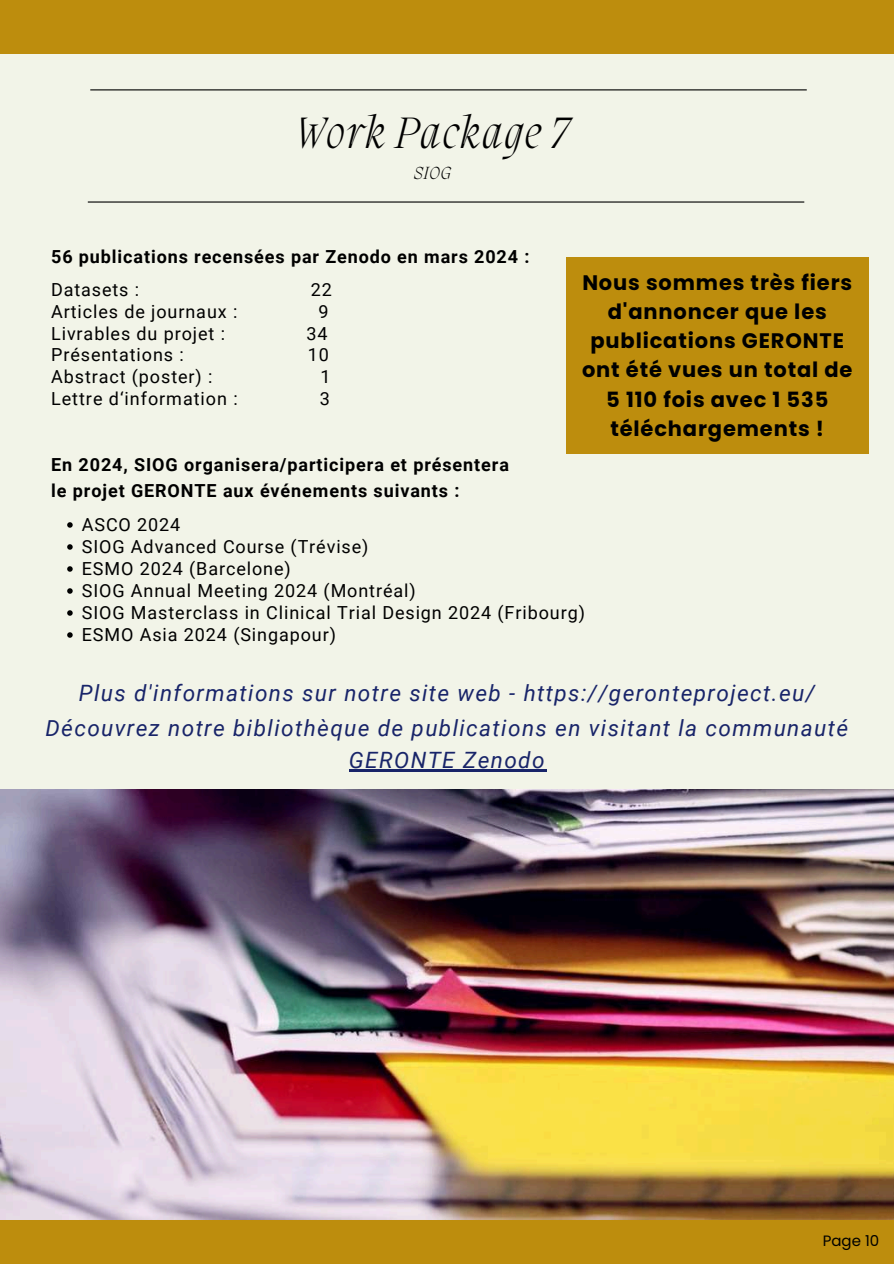
<style>
.page{position:relative;width:894px;height:1264px;background:#fff}
.page>*{position:absolute;margin:0;border:0;box-sizing:border-box;transform-origin:0 0}
.t1{font:italic 200 45px "Migra";letter-spacing:.04em;color:#000}
.t2{font:italic 22.5px/31.5px "Roboto";letter-spacing:.06em;color:#182469;text-align:center}
.t3{font:700 21px/29.2px "Poppins";letter-spacing:.04em;color:#000;text-align:center}
.t4{font:18px/22px "Roboto";letter-spacing:.05em;color:#000}
.t5{font:700 18px/26.5px "Roboto";letter-spacing:.05em;color:#000}
.t6{font:italic 200 18px "Migra";color:#000}
.t7{font:15px "Poppins";color:#000}
</style>
<div class="page">
<div style="left:0;top:0;width:893px;height:1263px;background:#f2f4e8"></div>
<div style="left:0;top:0;width:893px;height:54px;background:#bd8d0d"></div>
<div style="left:0;top:1216px;width:893px;height:47px;background:#bd8d0d"></div>
<hr style="left:90px;top:89px;width:716px;height:1px;background:#000">
<hr style="left:88px;top:201px;width:716px;height:1px;background:#000">
<img style="left:0;top:789px;width:893px;height:430px">
<div style="left:566px;top:257px;width:302px;height:197px;background:#bd8d0d"></div>
<svg style="left:67px;top:522px;width:6px;height:5px"></svg>
<svg style="left:67px;top:544px;width:6px;height:5px"></svg>
<svg style="left:67px;top:566px;width:6px;height:5px"></svg>
<svg style="left:67px;top:588px;width:6px;height:5px"></svg>
<svg style="left:67px;top:610px;width:6px;height:5px"></svg>
<svg style="left:67px;top:632px;width:6px;height:5px"></svg>
<hr style="left:349px;top:769px;width:197px;height:2px;background:#182469">
<h1 class="t1" style="left:296px;top:112px;width:273px">Work Package 7</h1>
<p class="t6" style="left:413px;top:165px;width:39px">SIOG</p>
<p class="t5" style="left:51px;top:244px;width:479px">56 publications recensées par Zenodo en mars 2024 :</p>
<p class="t4" style="left:51px;top:279px;width:89px">Datasets :</p>
<p class="t4" style="left:311px;top:279px;width:23px">22</p>
<p class="t4" style="left:51px;top:301px;width:188px">Articles de journaux :</p>
<p class="t4" style="left:318px;top:301px;width:12px">9</p>
<p class="t4" style="left:51px;top:322px;width:175px">Livrables du projet :</p>
<p class="t4" style="left:306px;top:322px;width:23px">34</p>
<p class="t4" style="left:51px;top:344px;width:134px">Présentations :</p>
<p class="t4" style="left:308px;top:344px;width:23px">10</p>
<p class="t4" style="left:51px;top:366px;width:163px">Abstract (poster) :</p>
<p class="t4" style="left:320px;top:366px;width:12px">1</p>
<p class="t4" style="left:51px;top:388px;width:188px">Lettre d‘information :</p>
<p class="t4" style="left:320px;top:388px;width:12px">3</p>
<p class="t3" style="left:582px;top:267px;width:272px">Nous sommes très fiers d'annoncer que les publications GERONTE ont été vues un total de<br>5 110 fois avec 1 535 téléchargements !</p>
<p class="t5" style="left:51px;top:451px;width:459px">En 2024, SIOG organisera/participera et présentera le projet GERONTE aux événements suivants :</p>
<p class="t4" style="left:82px;top:513px;width:504px">ASCO 2024<br>SIOG Advanced Course (Trévise)<br>ESMO 2024 (Barcelone)<br>SIOG Annual Meeting 2024 (Montréal)<br>SIOG Masterclass in Clinical Trial Design 2024 (Fribourg)<br>ESMO Asia 2024 (Singapour)</p>
<p class="t2" style="left:79px;top:677px;width:737px">Plus d'informations sur notre site web - https://geronteproject.eu/</p>
<p class="t2" style="left:45px;top:713px;width:803px">Découvrez notre bibliothèque de publications en visitant la communauté<br>GERONTE Zenodo</p>
<p class="t7" style="left:822px;top:1229px;width:58px">Page 10</p>
</div>
